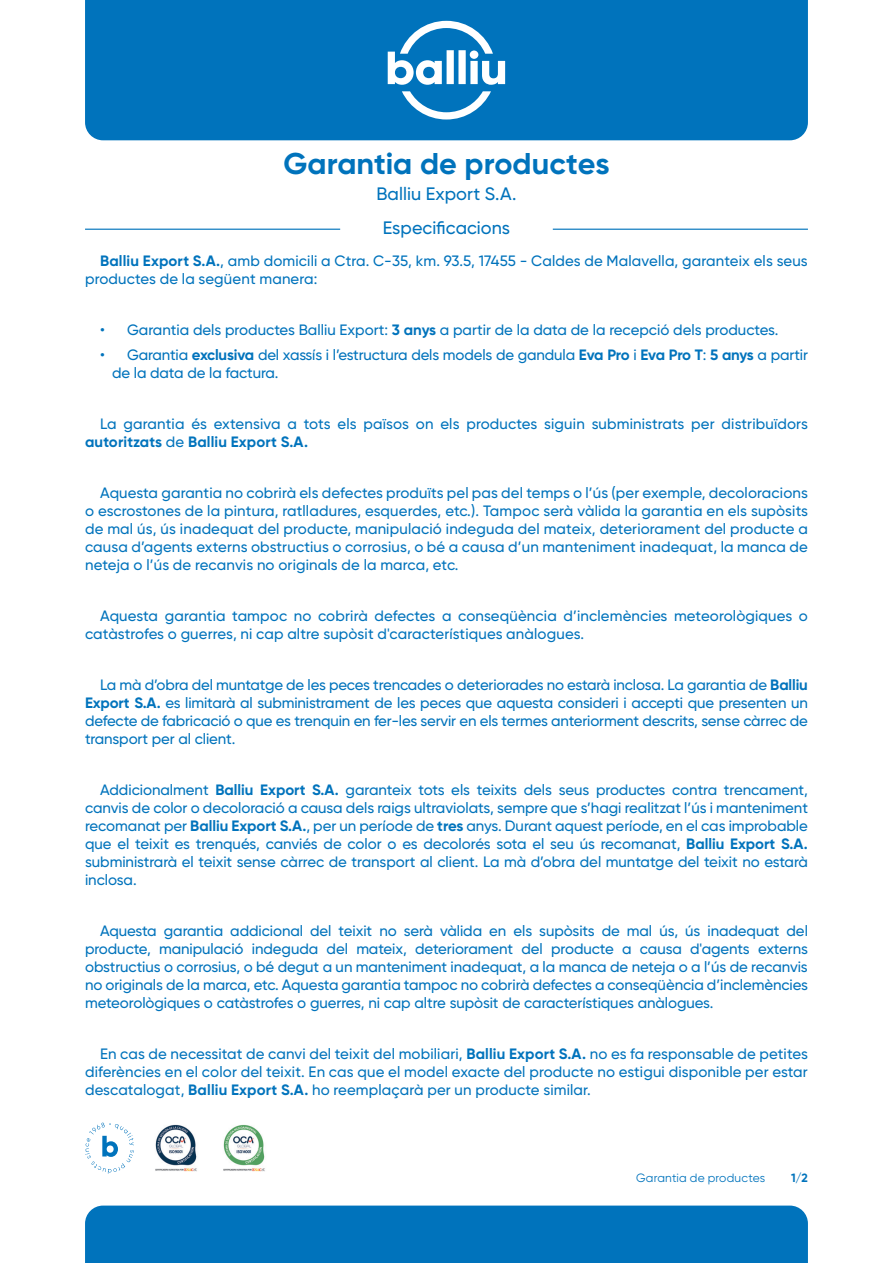
<style>
.page{position:relative;width:893px;height:1263px;background:#fff}
.page>*{position:absolute;margin:0;border:0;box-sizing:border-box;transform-origin:0 0}
.t1{font:700 30px "Gilroy";color:#0073bc}
.t2{font:500 18px/33.8px "Gilroy";color:#0073bc;text-align:center}
.t3{font:500 15px/18px "Gilroy";color:#0073bc;text-align:justify}
.t4{font:12px "Gilroy";letter-spacing:.015em;color:#0073bc}
.t5{font:700 12px "Gilroy";color:#0073bc}
.s1{font-weight:700}
</style>
<div class="page">
<div style="left:85px;top:0;width:723px;height:140px;background:#0073bc"></div>
<svg style="left:388px;top:21px;width:117px;height:98px"></svg>
<div style="left:85px;top:1205px;width:723px;height:58px;background:#0073bc"></div>
<svg style="left:85px;top:1122px;width:49px;height:52px"></svg>
<img style="left:223px;top:1125px;width:42px;height:47px">
<img style="left:155px;top:1124px;width:42px;height:48px">
<hr style="left:553px;top:229px;width:255px;height:1px;background:#0073bc">
<hr style="left:85px;top:229px;width:255px;height:1px;background:#0073bc">
<h1 class="t1" style="left:283px;top:145px;width:328px">Garantia de productes</h1>
<p class="t2" style="left:376px;top:177px;width:142px">Balliu Export S.A.<br>Especificacions</p>
<p class="t3" style="left:85px;top:251px;width:724px;text-indent:15px"><span class="s1">Balliu Export S.A.</span>, amb domicili a Ctra. C-35, km. 93.5, 17455 - Caldes de Malavella, garanteix els seus productes de la següent manera:</p>
<p class="t3" style="left:100px;top:320px;width:680px">• Garantia dels productes Balliu Export: <span class="s1">3 anys</span> a partir de la data de la recepció dels productes.</p>
<p class="t3" style="left:112px;top:346px;width:697px;text-indent:-12px">• Garantia <span class="s1">exclusiva</span> del xassís i l’estructura dels models de gandula <span class="s1">Eva Pro</span> i <span class="s1">Eva Pro T</span>: <span class="s1">5 anys</span> a partir de la data de la factura.</p>
<p class="t3" style="left:85px;top:415px;width:724px;text-indent:15px">La garantia és extensiva a tots els països on els productes siguin subministrats per distribuïdors <span class="s1">autoritzats</span> de <span class="s1">Balliu Export S.A.</span></p>
<p class="t3" style="left:85px;top:484px;width:724px;text-indent:15px">Aquesta garantia no cobrirà els defectes produïts pel pas del temps o l’ús (per exemple, decoloracions o escrostones de la pintura, ratlladures, esquerdes, etc.). Tampoc serà vàlida la garantia en els supòsits de mal ús, ús inadequat del producte, manipulació indeguda del mateix, deteriorament del producte a causa d’agents externs obstructius o corrosius, o bé a causa d’un manteniment inadequat, la manca de neteja o l’ús de recanvis no originals de la marca, etc.</p>
<p class="t3" style="left:85px;top:607px;width:724px;text-indent:15px">Aquesta garantia tampoc no cobrirà defectes a conseqüència d’inclemències meteorològiques o catàstrofes o guerres, ni cap altre supòsit d'característiques anàlogues.</p>
<p class="t3" style="left:85px;top:676px;width:724px;text-indent:15px">La mà d’obra del muntatge de les peces trencades o deteriorades no estarà inclosa. La garantia de <span class="s1">Balliu Export S.A.</span> es limitarà al subministrament de les peces que aquesta consideri i accepti que presenten un defecte de fabricació o que es trenquin en fer-les servir en els termes anteriorment descrits, sense càrrec de transport per al client.</p>
<p class="t3" style="left:85px;top:781px;width:724px;text-indent:15px">Addicionalment <span class="s1">Balliu Export S.A.</span> garanteix tots els teixits dels seus productes contra trencament, canvis de color o decoloració a causa dels raigs ultraviolats, sempre que s’hagi realitzat l’ús i manteniment recomanat per <span class="s1">Balliu Export S.A.</span>, per un període de <span class="s1">tres</span> anys. Durant aquest període, en el cas improbable que el teixit es trenqués, canviés de color o es decolorés sota el seu ús recomanat, <span class="s1">Balliu Export S.A. </span>subministrarà el teixit sense càrrec de transport al client. La mà d’obra del muntatge del teixit no estarà inclosa.</p>
<p class="t3" style="left:85px;top:922px;width:724px;text-indent:15px">Aquesta garantia addicional del teixit no serà vàlida en els supòsits de mal ús, ús inadequat del producte, manipulació indeguda del mateix, deteriorament del producte a causa d'agents externs obstructius o corrosius, o bé degut a un manteniment inadequat, a la manca de neteja o a l’ús de recanvis no originals de la marca, etc. Aquesta garantia tampoc no cobrirà defectes a conseqüència d’inclemències meteorològiques o catàstrofes o guerres, ni cap altre supòsit de característiques anàlogues.</p>
<p class="t3" style="left:85px;top:1045px;width:724px;text-indent:15px">En cas de necessitat de canvi del teixit del mobiliari, <span class="s1">Balliu Export S.A.</span> no es fa responsable de petites diferències en el color del teixit. En cas que el model exacte del producte no estigui disponible per estar descatalogat, <span class="s1">Balliu Export S.A.</span> ho reemplaçarà per un producte similar.</p>
<p class="t4" style="left:636px;top:1170px;width:131px">Garantia de productes</p>
<p class="t5" style="left:791px;top:1170px;width:18px">1/2</p>
</div>
